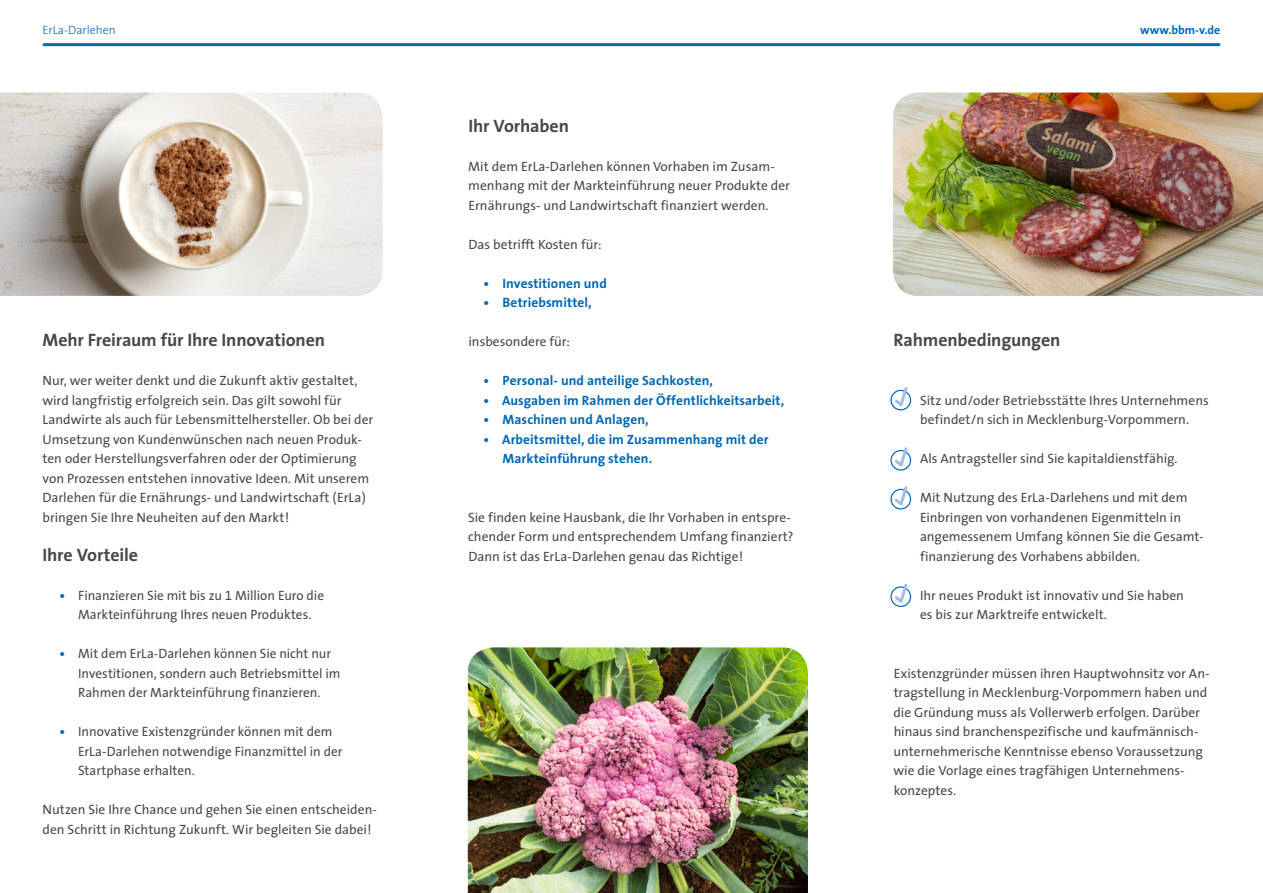
<style>
.page{position:relative;width:1263px;height:893px;background:#fff}
.page>*{position:absolute;margin:0;border:0;box-sizing:border-box;transform-origin:0 0}
.Subhead_grau{font:700 18px "The Sans";letter-spacing:-.01em;color:#494948}
.fließ_überarb{font:13.5px/19.5px "The Sans";color:#494948}
.Subhead_grau-2{font:13.5px/19.5px "The Sans";color:#494948}
.t1{font:700 13.5px/19.5px "The Sans";letter-spacing:.005em;color:#0069b4}
.Fließ{font:13.5px/19.5px "The Sans";color:#494948}
.t2{font:300 12px "The Sans";color:#0069b4}
.t3{font:700 12px "The Sans";color:#0069b4}
.s1{font-weight:700;color:#0069b4}
.s2{font-family:"The Sans Expert"}
</style>
<div class="page">
<img style="left:0;top:93px;width:383px;height:203px">
<hr style="left:44px;top:43px;width:1175px;height:3px;background:#0069b4">
<div style="left:890px;top:390px;width:21px;height:20px;border:1px solid #0069b4;border-radius:50%"></div>
<svg style="left:892px;top:387px;width:18px;height:23px"></svg>
<div style="left:890px;top:450px;width:21px;height:21px;border:1px solid #0069b4;border-radius:50%"></div>
<svg style="left:892px;top:447px;width:18px;height:23px"></svg>
<div style="left:890px;top:489px;width:21px;height:20px;border:1px solid #0069b4;border-radius:50%"></div>
<svg style="left:892px;top:486px;width:18px;height:23px"></svg>
<div style="left:890px;top:586px;width:21px;height:21px;border:1px solid #0069b4;border-radius:50%"></div>
<svg style="left:892px;top:583px;width:18px;height:24px"></svg>
<img style="left:468px;top:647px;width:340px;height:246px">
<img style="left:893px;top:93px;width:370px;height:203px">
<p class="t2" style="left:43px;top:20px;width:75px">ErLa-Darlehen</p>
<p class="t3" style="left:1140px;top:20px;width:82px">www.bbm-v.de</p>
<p class="Subhead_grau" style="left:43px;top:325px;width:284px">Mehr Freiraum für Ihre Innovationen</p>
<p class="fließ_überarb" style="left:43px;top:370px;width:332px">Nur, wer weiter denkt und die Zukunft aktiv gestaltet, wird langfristig erfolgreich sein. Das gilt sowohl für Landwirte als auch für Lebensmittelhersteller. Ob bei der Umsetzung von Kundenwünschen nach neuen Produk&shy;ten oder Herstellungsverfahren oder der Optimierung von Prozessen entstehen innovative Ideen. Mit unserem Darlehen für die Ernährungs- und Landwirtschaft (ErLa) bringen Sie Ihre Neuheiten auf den Markt!</p>
<p class="Subhead_grau" style="left:43px;top:539px;width:97px">Ihre Vorteile</p>
<p class="fließ_überarb" style="left:60px;top:585px;width:266px;text-align:center"><span class="s1">•</span> Finanzieren Sie mit bis zu <span class="s2">1</span> Million Euro die<br>Markteinführung Ihres neuen Produktes.</p>
<p class="fließ_überarb" style="left:78px;top:643px;width:264px;text-indent:-19px"><span class="s1">•</span> Mit dem ErLa-Darlehen können Sie nicht nur<br>Investitionen, sondern auch Betriebsmittel im<br>Rahmen der Markteinführung finanzieren.</p>
<p class="fließ_überarb" style="left:78px;top:721px;width:266px;text-indent:-19px"><span class="s1">•</span> Innovative Existenzgründer können mit dem<br>ErLa-Darlehen notwendige Finanzmittel in der<br>Startphase erhalten.</p>
<p class="Subhead_grau-2" style="left:43px;top:799px;width:336px">Nutzen Sie Ihre Chance und gehen Sie einen entscheiden&shy;den Schritt in Richtung Zukunft. Wir begleiten Sie dabei!</p>
<p class="Subhead_grau" style="left:468px;top:110px;width:102px">Ihr Vorhaben</p>
<p class="Fließ" style="left:468px;top:156px;width:323px">Mit dem ErLa-Darlehen können Vorhaben im Zusam&shy;menhang mit der Markteinführung neuer Produkte der<br>Ernährungs- und Landwirtschaft finanziert werden.</p>
<p class="Fließ" style="left:468px;top:234px;width:135px">Das betrifft Kosten für:</p>
<p class="t1" style="left:484px;top:273px;width:125px">• Investitionen und</p>
<p class="t1" style="left:484px;top:292px;width:110px">• Betriebsmittel,</p>
<p class="Fließ" style="left:468px;top:331px;width:103px">insbesondere für:</p>
<p class="t1" style="left:484px;top:370px;width:231px">• Personal- und anteilige Sachkosten,</p>
<p class="t1" style="left:484px;top:390px;width:302px">• Ausgaben im Rahmen der Öffentlichkeitsarbeit,</p>
<p class="t1" style="left:484px;top:409px;width:167px">• Maschinen und Anlagen,</p>
<p class="t1" style="left:502px;top:429px;width:267px;text-indent:-19px">• Arbeitsmittel, die im Zusammenhang mit der<br>Markteinführung stehen.</p>
<p class="fließ_überarb" style="left:468px;top:507px;width:327px">Sie finden keine Hausbank, die Ihr Vorhaben in entspre&shy;chender Form und entsprechendem Umfang finanziert?<br>Dann ist das ErLa-Darlehen genau das Richtige!</p>
<p class="Subhead_grau" style="left:893px;top:325px;width:168px">Rahmenbedingungen</p>
<p class="Subhead_grau-2" style="left:920px;top:390px;width:290px">Sitz und/oder Betriebsstätte Ihres Unternehmens befindet/n sich in Mecklenburg-Vorpommern.</p>
<p class="Subhead_grau-2" style="left:920px;top:448px;width:259px">Als Antragsteller sind Sie kapitaldienstfähig.</p>
<p class="Subhead_grau-2" style="left:920px;top:487px;width:285px">Mit Nutzung des ErLa-Darlehens und mit dem Einbringen von vorhandenen Eigenmitteln in angemessenem Umfang können Sie die Gesamt&shy;finanzierung des Vorhabens abbilden.</p>
<p class="Subhead_grau-2" style="left:920px;top:585px;width:266px">Ihr neues Produkt ist innovativ und Sie haben es bis zur Marktreife entwickelt.</p>
<p class="fließ_überarb" style="left:893px;top:663px;width:318px">Existenzgründer müssen ihren Hauptwohnsitz vor An&shy;tragstellung in Mecklenburg-Vorpommern haben und die Gründung muss als Vollerwerb erfolgen. Darüber hinaus sind branchenspezifische und kaufmännisch&shy;unternehmerische Kenntnisse ebenso Voraussetzung wie die Vorlage eines tragfähigen Unternehmens&shy;konzeptes.</p>
</div>
